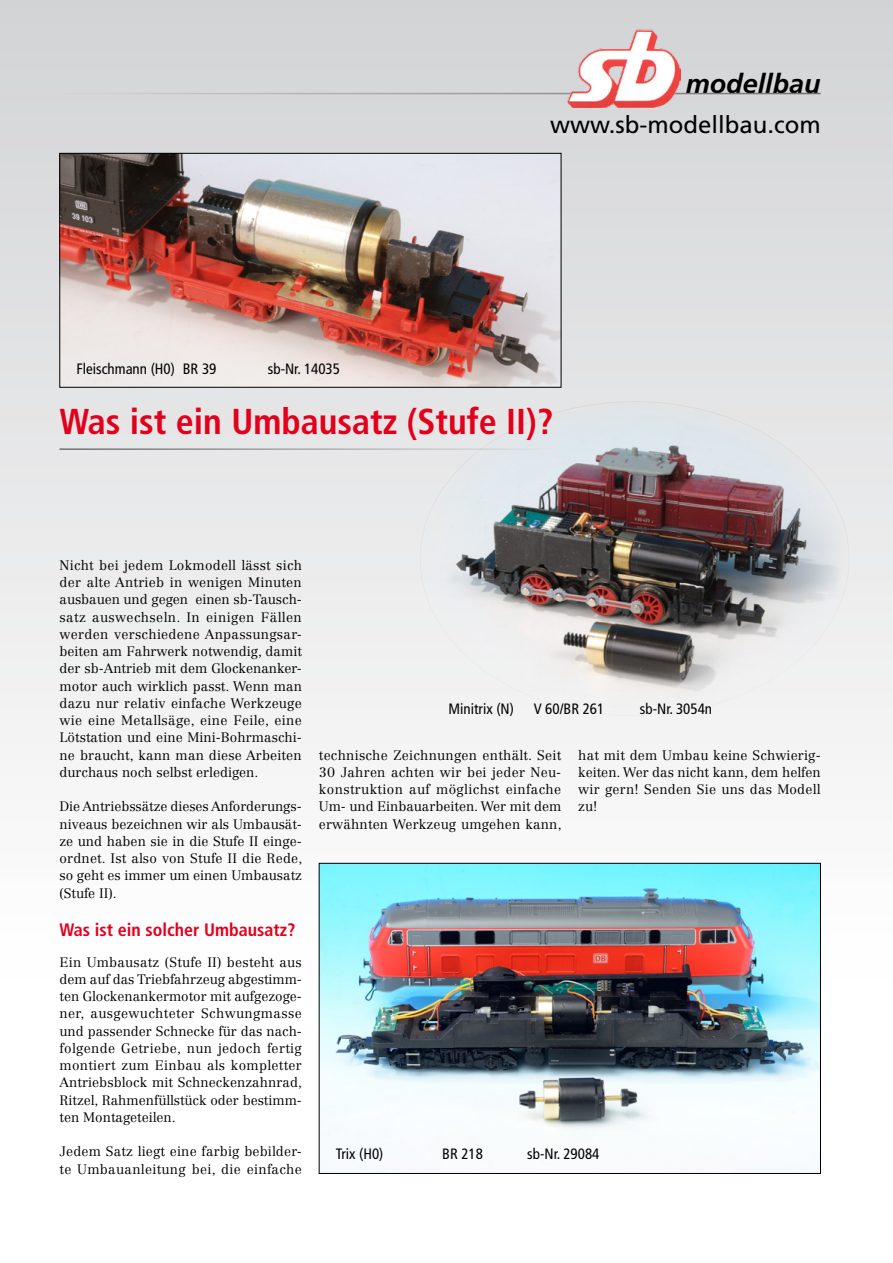
<style>
.page{position:relative;width:893px;height:1263px;background:#fff}
.page>*{position:absolute;margin:0;border:0;box-sizing:border-box;transform-origin:0 0}
.t1{font:700 condensed 36px "Frutiger LT Std";color:#e3001c}
.t2{font:italic 700 27px "Frutiger LT Std";color:#000}
.t3{font:24px "Frutiger LT Std";color:#000}
.t4{font:700 condensed 18px "Frutiger LT Std";color:#e3001c}
.t5{font:condensed 15px "Frutiger LT Std";color:#000}
.t6{font:300 13.5px/17.2px "Centennial LT Std";color:#000;text-align:justify}
</style>
<div class="page">
<div style="left:0;top:0;width:893px;height:991px;background:linear-gradient(to bottom,#d2d3d5,#fff)"></div>
<img style="left:321px;top:865px;width:498px;height:265px">
<div style="left:319px;top:863px;width:502px;height:311px;border:1px solid #000"></div>
<img style="left:62px;top:155px;width:497px;height:230px">
<div style="left:60px;top:153px;width:501px;height:234px;border:1px solid #000"></div>
<img style="left:420px;top:402px;width:429px;height:314px">
<hr style="left:60px;top:448px;width:494px;height:2px;background:#6f6f6e">
<hr style="left:60px;top:93px;width:761px;height:1px;background:#6f6f6e">
<img style="left:568px;top:29px;width:112px;height:78px">
<h2 class="t2" style="left:686px;top:68px;width:137px">modellbau</h2>
<p class="t5" style="left:77px;top:360px;width:141px">Fleischmann (H0) BR 39</p>
<p class="t5" style="left:268px;top:360px;width:74px">sb-Nr. 14035</p>
<h3 class="t3" style="left:550px;top:110px;width:272px">www.sb-modellbau.com</h3>
<h1 class="t1" style="left:60px;top:400px;width:495px">Was ist ein Umbausatz (Stufe II)?</h1>
<p class="t6" style="left:60px;top:556px;width:244px">Nicht bei jedem Lokmodell lässt sich der alte Antrieb in wenigen Minuten ausbauen und gegen einen sb-Tausch&shy;satz auswechseln. In einigen Fällen werden verschiedene Anpassungsar&shy;beiten am Fahrwerk notwendig, damit der sb-Antrieb mit dem Glockenanker&shy;motor auch wirklich passt. Wenn man dazu nur relativ einfache Werkzeuge wie eine Metallsäge, eine Feile, eine Lötstation und eine Mini-Bohrmaschi&shy;ne braucht, kann man diese Arbeiten durchaus noch selbst erledigen.</p>
<p class="t6" style="left:60px;top:798px;width:244px">Die Antriebssätze dieses Anforderungs&shy;niveaus bezeichnen wir als Umbausät&shy;ze und haben sie in die Stufe II einge&shy;ordnet. Ist also von Stufe II die Rede, so geht es immer um einen Umbausatz (Stufe II).</p>
<h3 class="t4" style="left:60px;top:919px;width:237px">Was ist ein solcher Umbausatz?</h3>
<p class="t6" style="left:60px;top:953px;width:244px">Ein Umbausatz (Stufe II) besteht aus dem auf das Triebfahrzeug abgestimm&shy;ten Glockenankermotor mit aufgezoge&shy;ner, ausgewuchteter Schwungmasse und passender Schnecke für das nach&shy;folgende Getriebe, nun jedoch fertig montiert zum Einbau als kompletter Antriebsblock mit Schneckenzahnrad, Ritzel, Rahmenfüllstück oder bestimm&shy;ten Montageteilen.</p>
<p class="t6" style="left:60px;top:1143px;width:244px">Jedem Satz liegt eine farbig bebilder&shy;te Umbauanleitung bei, die einfache</p>
<p class="t5" style="left:449px;top:700px;width:67px">Minitrix (N)</p>
<p class="t5" style="left:534px;top:700px;width:72px">V 60/BR 261</p>
<p class="t5" style="left:640px;top:700px;width:74px">sb-Nr. 3054n</p>
<p class="t6" style="left:578px;top:746px;width:244px">hat mit dem Umbau keine Schwierig&shy;keiten. Wer das nicht kann, dem helfen wir gern! Senden Sie uns das Modell zu!</p>
<p class="t6" style="left:319px;top:746px;width:244px">technische Zeichnungen enthält. Seit 30 Jahren achten wir bei jeder Neu&shy;konstruktion auf möglichst einfache Um- und Einbauarbeiten. Wer mit dem erwähnten Werkzeug umgehen kann,</p>
<p class="t5" style="left:336px;top:1145px;width:49px">Trix (H0)</p>
<p class="t5" style="left:442px;top:1145px;width:42px">BR 218</p>
<p class="t5" style="left:527px;top:1145px;width:74px">sb-Nr. 29084</p>
</div>
